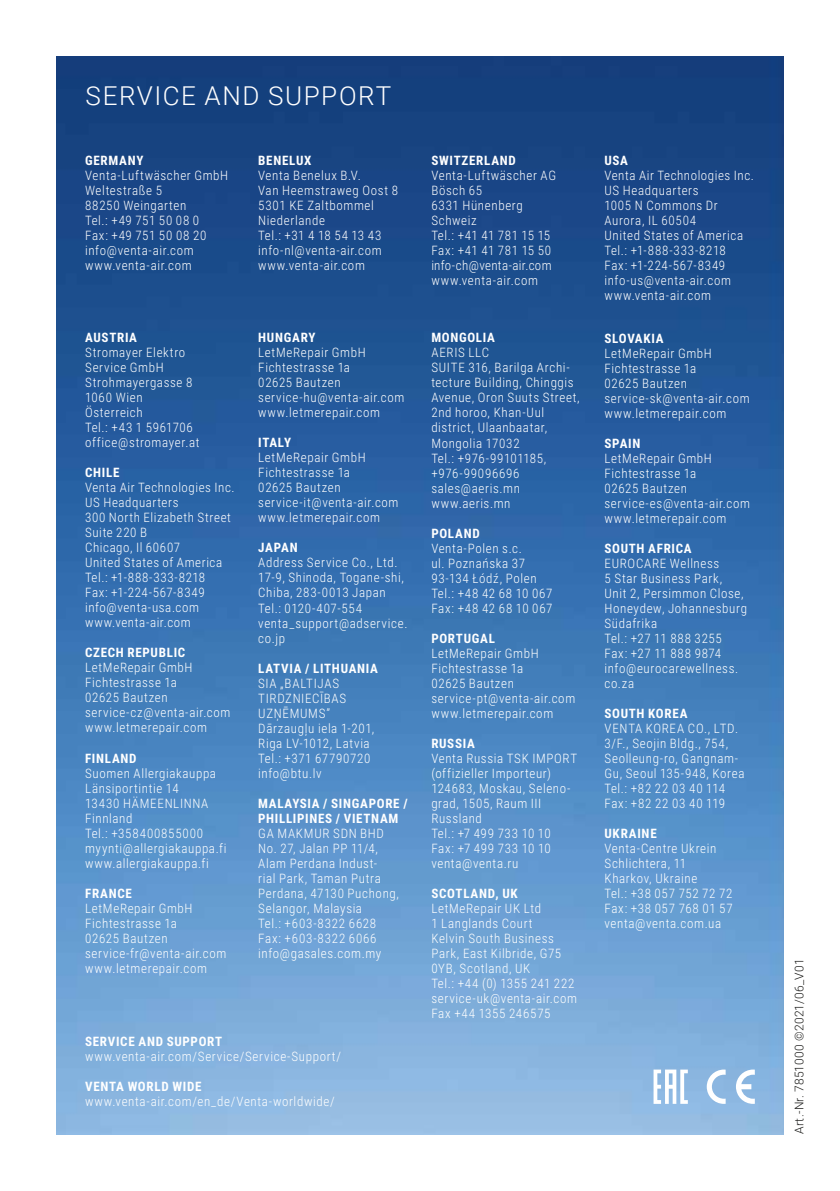
<style>
.page{position:relative;width:840px;height:1191px;background:#fff}
.page>*{position:absolute;margin:0;border:0;box-sizing:border-box;transform-origin:0 0}
.t1{font:300 26px "Roboto";letter-spacing:.06em;color:#fff}
.t2{font:300 13px/15px "Roboto Condensed";letter-spacing:.05em;color:#fff}
.t3{font:700 13px/15px "Roboto Condensed";letter-spacing:.055em;color:#fff}
.t4{font:300 12px "Roboto";letter-spacing:.025em;color:#1d1d1b}
</style>
<div class="page">
<img style="left:57px;top:57px;width:725px;height:1077px">
<svg style="left:706px;top:1069px;width:19px;height:34px"></svg>
<svg style="left:735px;top:1069px;width:19px;height:34px"></svg>
<svg style="left:653px;top:1069px;width:34px;height:34px"></svg>
<h1 class="t1" style="left:85px;top:84px;width:307px">SERVICE AND SUPPORT</h1>
<p class="t3" style="left:85px;top:154px;width:60px">GERMANY</p>
<p class="t2" style="left:85px;top:169px;width:145px">Venta-Luftwäscher GmbH<br>Weltestraße 5<br>88250 Weingarten<br>Tel.: +49 751 50 08 0<br>Fax: +49 751 50 08 20 info@venta-air.com www.venta-air.com</p>
<p class="t3" style="left:258px;top:154px;width:55px">BENELUX</p>
<p class="t2" style="left:258px;top:169px;width:141px">Venta Benelux B.V.<br>Van Heemstraweg Oost 8<br>5301 KE Zaltbommel<br>Niederlande<br>Tel.: +31 4 18 54 13 43 info-nl@venta-air.com www.venta-air.com</p>
<p class="t3" style="left:85px;top:331px;width:53px">AUSTRIA</p>
<p class="t2" style="left:85px;top:345px;width:116px">Stromayer Elektro<br>Service GmbH<br>Strohmayergasse 8<br>1060 Wien<br>Österreich<br>Tel.: +43 1 5961706 office@stromayer.at</p>
<p class="t3" style="left:85px;top:466px;width:36px">CHILE</p>
<p class="t2" style="left:85px;top:481px;width:151px">Venta Air Technologies Inc.<br>US Headquarters<br>300 North Elizabeth Street<br>Suite 220 B<br>Chicago, Il 60607<br>United States of America<br>Tel.: +1-888-333-8218<br>Fax: +1-224-567-8349 info@venta-usa.com www.venta-air.com</p>
<p class="t3" style="left:85px;top:646px;width:102px">CZECH REPUBLIC</p>
<p class="t2" style="left:85px;top:661px;width:147px">LetMeRepair GmbH<br>Fichtestrasse 1a<br>02625 Bautzen service-cz@venta-air.com www.letmerepair.com</p>
<p class="t3" style="left:85px;top:751px;width:53px">FINLAND</p>
<p class="t2" style="left:85px;top:765px;width:143px">Suomen Allergiakauppa<br>Länsiportintie 14<br>13430 HÄMEENLINNA<br>Finnland<br>Tel.: +358400855000 myynti@allergiakauppa.fi www.allergiakauppa.fi</p>
<p class="t3" style="left:85px;top:886px;width:48px">FRANCE</p>
<p class="t2" style="left:85px;top:901px;width:143px">LetMeRepair GmbH<br>Fichtestrasse 1a<br>02625 Bautzen service-fr@venta-air.com www.letmerepair.com</p>
<p class="t3" style="left:258px;top:331px;width:59px">HUNGARY</p>
<p class="t2" style="left:258px;top:346px;width:148px">LetMeRepair GmbH<br>Fichtestrasse 1a<br>02625 Bautzen service-hu@venta-air.com www.letmerepair.com</p>
<p class="t3" style="left:258px;top:436px;width:34px">ITALY</p>
<p class="t2" style="left:258px;top:451px;width:142px">LetMeRepair GmbH<br>Fichtestrasse 1a<br>02625 Bautzen service-it@venta-air.com www.letmerepair.com</p>
<p class="t3" style="left:258px;top:541px;width:41px">JAPAN</p>
<p class="t2" style="left:258px;top:555px;width:151px">Address Service Co., Ltd.<br>17-9, Shinoda, Togane-shi,<br>Chiba, 283-0013 Japan<br>Tel.: 0120-407-554 venta_support@adservice. co.jp</p>
<p class="t3" style="left:258px;top:661px;width:121px">LATVIA / LITHUANIA</p>
<p class="t2" style="left:258px;top:675px;width:117px">SIA „BALTIJAS<br>TIRDZNIECĪBAS<br>UZŅĒMUMS”<br>Dārzaugļu iela 1-201,<br>Riga LV-1012, Latvia<br>Tel.: +371 67790720 info@btu.lv</p>
<p class="t3" style="left:258px;top:796px;width:151px">MALAYSIA / SINGAPORE /<br>PHILLIPINES / VIETNAM</p>
<p class="t2" style="left:258px;top:825px;width:142px">GA MAKMUR SDN BHD<br>No. 27, Jalan PP 11/4,<br>Alam Perdana Indust-<br>rial Park, Taman Putra<br>Perdana, 47130 Puchong,<br>Selangor, Malaysia<br>Tel.: +603-8322 6628<br>Fax: +603-8322 6066 info@gasales.com.my</p>
<p class="t3" style="left:85px;top:1034px;width:138px">SERVICE AND SUPPORT</p>
<p class="t2" style="left:85px;top:1048px;width:257px">www.venta-air.com/Service/Service-Support/</p>
<p class="t3" style="left:85px;top:1079px;width:118px">VENTA WORLD WIDE</p>
<p class="t2" style="left:85px;top:1093px;width:251px">www.venta-air.com/en_de/Venta-worldwide/</p>
<p class="t3" style="left:431px;top:154px;width:86px">SWITZERLAND</p>
<p class="t2" style="left:431px;top:169px;width:126px">Venta-Luftwäscher AG<br>Bösch 65<br>6331 Hünenberg<br>Schweiz<br>Tel.: +41 41 781 15 15<br>Fax: +41 41 781 15 50 info-ch@venta-air.com www.venta-air.com</p>
<p class="t3" style="left:431px;top:331px;width:65px">MONGOLIA</p>
<p class="t2" style="left:431px;top:345px;width:150px">AERIS LLC<br>SUITE 316, Barilga Archi&shy;tecture Building, Chinggis<br>Avenue, Oron Suuts Street,<br>2nd horoo, Khan-Uul district, Ulaanbaatar,<br>Mongolia 17032<br>Tel.: +976-99101185, +976-99096696 sales@aeris.mn www.aeris.mn</p>
<p class="t3" style="left:431px;top:526px;width:50px">POLAND</p>
<p class="t2" style="left:431px;top:540px;width:122px">Venta-Polen s.c.<br>ul. Poznańska 37<br>93-134 Łódź, Polen<br>Tel.: +48 42 68 10 067<br>Fax: +48 42 68 10 067</p>
<p class="t3" style="left:431px;top:631px;width:65px">PORTUGAL</p>
<p class="t2" style="left:431px;top:646px;width:145px">LetMeRepair GmbH<br>Fichtestrasse 1a<br>02625 Bautzen service-pt@venta-air.com www.letmerepair.com</p>
<p class="t3" style="left:431px;top:736px;width:45px">RUSSIA</p>
<p class="t2" style="left:431px;top:750px;width:147px">Venta Russia TSK IMPORT (offizieller Importeur)<br>124683, Moskau, Seleno&shy;grad, 1505, Raum III<br>Russland<br>Tel.: +7 499 733 10 10<br>Fax: +7 499 733 10 10 venta@venta.ru</p>
<p class="t3" style="left:431px;top:886px;width:88px">SCOTLAND, UK</p>
<p class="t2" style="left:431px;top:900px;width:147px">LetMeRepair UK Ltd<br>1 Langlands Court<br>Kelvin South Business<br>Park, East Kilbride, G75<br>0YB, Scotland, UK<br>Tel.: +44 (0) 1355 241 222 service-uk@venta-air.com<br>Fax +44 1355 246575</p>
<p class="t3" style="left:604px;top:154px;width:25px">USA</p>
<p class="t2" style="left:604px;top:169px;width:151px">Venta Air Technologies Inc.<br>US Headquarters<br>1005 N Commons Dr<br>Aurora, IL 60504<br>United States of America<br>Tel.: +1-888-333-8218<br>Fax: +1-224-567-8349 info-us@venta-air.com www.venta-air.com</p>
<p class="t3" style="left:604px;top:331px;width:61px">SLOVAKIA</p>
<p class="t2" style="left:604px;top:346px;width:147px">LetMeRepair GmbH<br>Fichtestrasse 1a<br>02625 Bautzen service-sk@venta-air.com www.letmerepair.com</p>
<p class="t3" style="left:604px;top:436px;width:37px">SPAIN</p>
<p class="t2" style="left:604px;top:451px;width:147px">LetMeRepair GmbH<br>Fichtestrasse 1a<br>02625 Bautzen service-es@venta-air.com www.letmerepair.com</p>
<p class="t3" style="left:604px;top:541px;width:89px">SOUTH AFRICA</p>
<p class="t2" style="left:604px;top:555px;width:144px">EUROCARE Wellness<br>5 Star Business Park,<br>Unit 2, Persimmon Close,<br>Honeydew, Johannesburg<br>Südafrika<br>Tel.: +27 11 888 3255<br>Fax: +27 11 888 9874 info@eurocarewellness. co.za</p>
<p class="t3" style="left:604px;top:706px;width:84px">SOUTH KOREA</p>
<p class="t2" style="left:604px;top:720px;width:141px">VENTA KOREA CO., LTD.<br>3/F., Seojin Bldg., 754,<br>Seolleung-ro, Gangnam-<br>Gu, Seoul 135-948, Korea<br>Tel.: +82 22 03 40 114<br>Fax: +82 22 03 40 119</p>
<p class="t3" style="left:604px;top:826px;width:54px">UKRAINE</p>
<p class="t2" style="left:604px;top:840px;width:130px">Venta-Centre Ukrein<br>Schlichtera, 11<br>Kharkov, Ukraine<br>Tel.: +38 057 752 72 72<br>Fax: +38 057 768 01 57 venta@venta.com.ua</p>
<p class="t4" style="left:793px;top:1134px;width:177px;rotate:-90deg">Art.-Nr. 7851000 ©2021/06_V01</p>
</div>
